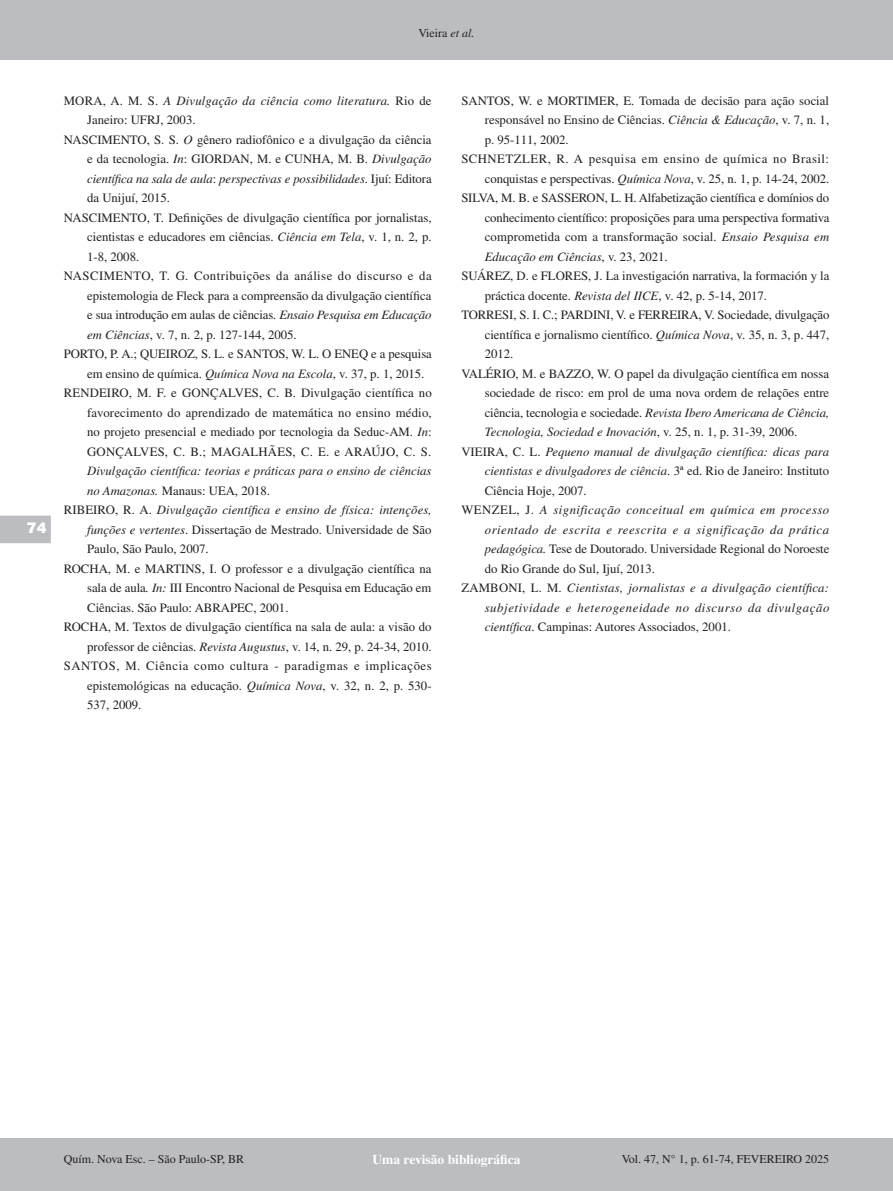
<style>
.page{position:relative;width:893px;height:1191px;background:#fff}
.page>*{position:absolute;margin:0;border:0;box-sizing:border-box;transform-origin:0 0}
.t1{font:900 15px "Swiss 721 BT";color:#fff}
.t2{font:700 13.5px "Times LT Std";color:#fff}
.Bibliografia{font:12.75px/19.5px "Times LT Std";color:#231f20;text-align:justify}
.Bibliografia-2{font:italic 12.75px/19.5px "Times LT Std";letter-spacing:.035em;color:#231f20;text-align:justify}
.Bibliografia-3{font:12.75px/19.5px "Times LT Std";letter-spacing:.04em;color:#231f20;text-align:right}
.Bibliografia-4{font:italic 12.75px/19.5px "Times LT Std";letter-spacing:.015em;color:#231f20}
.t3{font:12px "Times LT Std";color:#231f20}
.s1{font-style:italic}
.s2{font-style:normal}
</style>
<div class="page">
<div style="left:0;top:0;width:893px;height:60px;background:#bcbdc0"></div>
<div style="left:0;top:1138px;width:893px;height:53px;background:#bcbdc0"></div>
<svg style="left:0;top:515px;width:51px;height:28px"></svg>
<p class="t3" style="left:418px;top:27px;width:58px">Vieira <span class="s1">et al.</span></p>
<p class="t1" style="left:27px;top:518px;width:21px">74</p>
<p class="Bibliografia-4" style="left:87px;top:91px;width:346px;text-indent:-23px"><span class="s2">MORA, A. M. S.</span> A Divulgação da ciência como literatura. <span class="s2">Rio de<br>Janeiro: UFRJ, 2003.</span></p>
<p class="Bibliografia" style="left:87px;top:129px;width:346px;text-indent:-23px">NASCIMENTO, S. S. <span class="s1">O</span> gênero radiofônico e a divulgação da ciência e da tecnologia. <span class="s1">In</span>: GIORDAN, M. e CUNHA, M. B. <span class="s1">Divulgação científica na sala de aula</span>: <span class="s1">perspectivas e possibilidades</span>. Ijuí: Editora da Unijuí, 2015.</p>
<p class="Bibliografia" style="left:87px;top:207px;width:346px;text-indent:-23px">NASCIMENTO, T. Definições de divulgação científica por jornalistas, cientistas e educadores em ciências. <span class="s1">Ciência em Tela</span>, v. 1, n. 2, p.<br>1-8, 2008.</p>
<p class="Bibliografia" style="left:87px;top:266px;width:346px;text-indent:-23px">NASCIMENTO, T. G. Contribuições da análise do discurso e da epistemologia de Fleck para a compreensão da divulgação científica e sua introdução em aulas de ciências. <span class="s1">Ensaio Pesquisa em Educação em Ciências</span>, v. 7, n. 2, p. 127-144, 2005.</p>
<p class="Bibliografia" style="left:87px;top:344px;width:346px;text-indent:-23px">PORTO, P. A.; QUEIROZ, S. L. e SANTOS, W. L. O ENEQ e a pesquisa em ensino de química. <span class="s1">Química Nova na Escola</span>, v. 37, p. 1, 2015.</p>
<p class="Bibliografia" style="left:87px;top:383px;width:346px;text-indent:-23px">RENDEIRO, M. F. e GONÇALVES, C. B. Divulgação científica no favorecimento do aprendizado de matemática no ensino médio, no projeto presencial e mediado por tecnologia da Seduc-AM. <span class="s1">In</span>:<br>GONÇALVES, C. B.; MAGALHÃES, C. E. e ARAÚJO, C. S.<br><span class="s1">Divulgação científica: teorias e práticas para o ensino de ciências no Amazonas.</span> Manaus: UEA, 2018.</p>
<p class="Bibliografia" style="left:87px;top:500px;width:346px;text-indent:-23px">RIBEIRO, R. A. <span class="s1">Divulgação científica e ensino de física: intenções, funções e vertentes</span>. Dissertação de Mestrado. Universidade de São Paulo, São Paulo, 2007.</p>
<p class="Bibliografia" style="left:87px;top:558px;width:346px;text-indent:-23px">ROCHA, M. e MARTINS, I. O professor e a divulgação científica na sala de aula<span class="s1">. In:</span> III Encontro Nacional de Pesquisa em Educação em Ciências. São Paulo: ABRAPEC, 2001.</p>
<p class="Bibliografia" style="left:64px;top:617px;width:369px;text-align:right">ROCHA, M. Textos de divulgação científica na sala de aula: a visão do professor de ciências. <span class="s1">Revista Augustus</span>, v. 14, n. 29, p. 24-34, 2010.</p>
<p class="Bibliografia" style="left:87px;top:656px;width:346px;text-indent:-23px">SANTOS, M. Ciência como cultura - paradigmas e implicações epistemológicas na educação. <span class="s1">Química Nova</span>, v. 32, n. 2, p. 530- 537, 2009.</p>
<p class="Bibliografia" style="left:485px;top:90px;width:346px;text-indent:-23px">SANTOS, W. e MORTIMER, E. Tomada de decisão para ação social responsável no Ensino de Ciências. <span class="s1">Ciência &amp; Educação</span>, v. 7, n. 1, p. 95-111, 2002.</p>
<p class="Bibliografia-3" style="left:461px;top:149px;width:369px">SCHNETZLER, R. A pesquisa em ensino de química no Brasil: conquistas e perspectivas. <span class="s1">Química Nova</span>, v. 25, n. 1, p. 14-24, 2002.</p>
<p class="Bibliografia" style="left:485px;top:188px;width:346px;text-indent:-23px">SILVA, M. B. e SASSERON, L. H. Alfabetização científica e domínios do conhecimento científico: proposições para uma perspectiva formativa comprometida com a transformação social. <span class="s1">Ensaio Pesquisa em Educação em Ciências</span>, v. 23, 2021.</p>
<p class="Bibliografia" style="left:485px;top:266px;width:346px;text-indent:-23px">SUÁREZ, D. e FLORES, J. La investigación narrativa, la formación y la práctica docente. <span class="s1">Revista del IICE</span>, v. 42, p. 5-14, 2017.</p>
<p class="Bibliografia" style="left:485px;top:305px;width:346px;text-indent:-23px">TORRESI, S. I. C.; PARDINI, V. e FERREIRA, V. Sociedade, divulgação científica e jornalismo científico. <span class="s1">Química Nova</span>, v. 35, n. 3, p. 447, 2012.</p>
<p class="Bibliografia" style="left:485px;top:363px;width:346px;text-indent:-23px">VALÉRIO, M. e BAZZO, W. O papel da divulgação científica em nossa sociedade de risco: em prol de uma nova ordem de relações entre ciência, tecnologia e sociedade. <span class="s1">Revista Ibero Americana de Ciência, Tecnologia, Sociedad e Inovación</span>, v. 25, n. 1, p. 31-39, 2006.</p>
<p class="Bibliografia-2" style="left:485px;top:442px;width:346px;text-indent:-23px"><span class="s2">VIEIRA, C. L.</span> Pequeno manual de divulgação científica: dicas para cientistas e divulgadores de ciência<span class="s2">. 3ª ed. Rio de Janeiro: Instituto Ciência Hoje, 2007.</span></p>
<p class="Bibliografia-2" style="left:485px;top:500px;width:346px;text-indent:-23px"><span class="s2">WENZEL, J.</span> A significação conceitual em química em processo orientado de escrita e reescrita e a significação da prática pedagógica. <span class="s2">Tese de Doutorado. Universidade Regional do Noroeste do Rio Grande do Sul, Ijuí, 2013.</span></p>
<p class="Bibliografia-2" style="left:485px;top:578px;width:346px;text-indent:-23px"><span class="s2">ZAMBONI, L. M.</span> Cientistas, jornalistas e a divulgação científica: subjetividade e heterogeneidade no discurso da divulgação científica<span class="s2">. Campinas: Autores Associados, 2001.</span></p>
<p class="t3" style="left:64px;top:1152px;width:182px">Quím. Nova Esc. – São Paulo-SP, BR</p>
<p class="t2" style="left:372px;top:1151px;width:150px">Uma revisão bibliográfica</p>
<p class="t3" style="left:622px;top:1152px;width:209px">Vol. 47, N° 1, p. 61-74, FEVEREIRO 2025</p>
</div>
